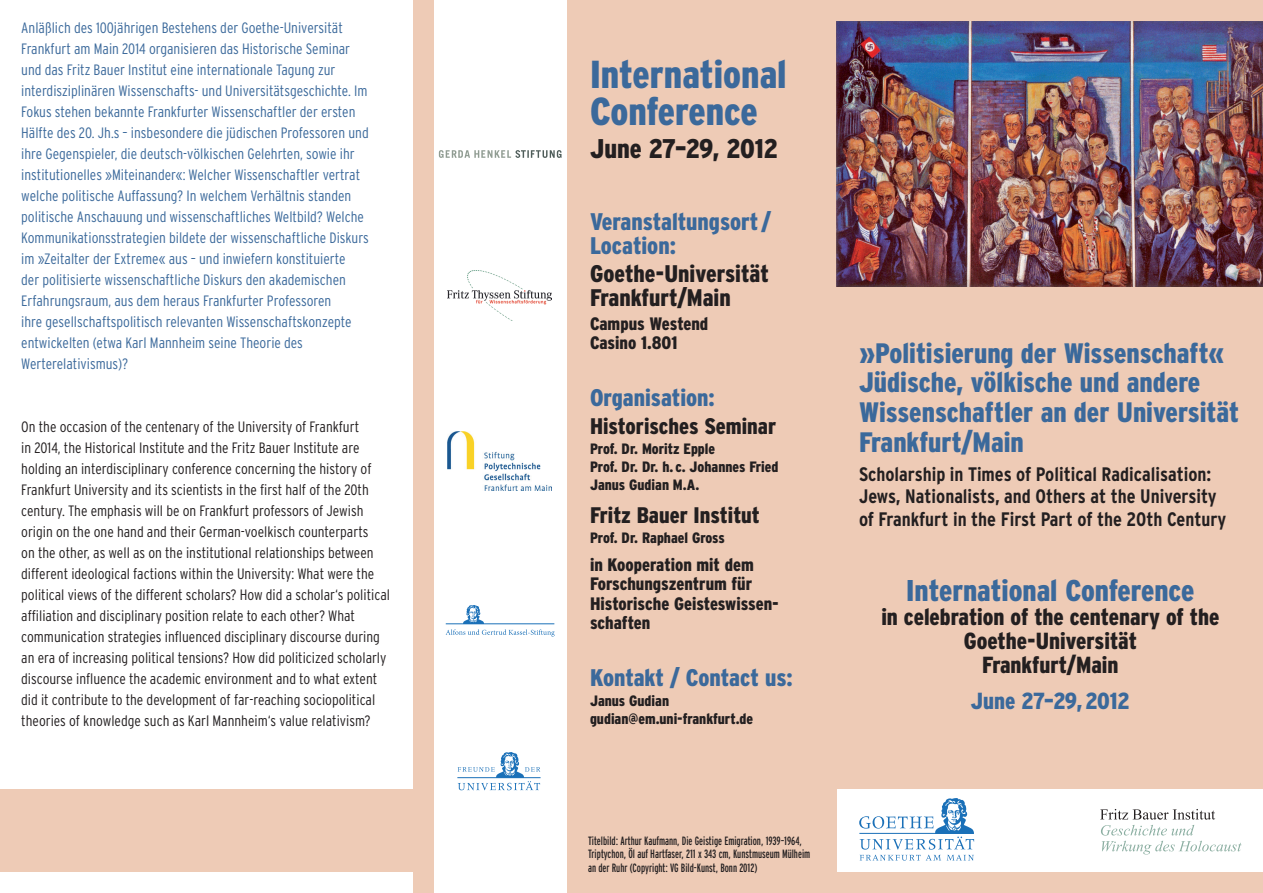
<style>
.page{position:relative;width:1263px;height:893px;background:#fff}
.page>*{position:absolute;margin:0;border:0;box-sizing:border-box;transform-origin:0 0}
.t1{font:900 condensed 39px/37.5px "Interstate";color:#3b699b}
.t2{font:900 condensed 30px "Interstate";color:#3b699b}
.t3{font:900 condensed 28.05px/29.5px "Interstate";color:#3b699b}
.t4{font:900 condensed 27px "Interstate";color:#231f20}
.t5{font:900 condensed 24px/24px "Interstate";color:#3b699b}
.t6{font:900 condensed 24px/24px "Interstate";color:#231f20}
.t7{font:900 condensed 23.25px/23.7px "Interstate";color:#231f20;text-align:center}
.t8{font:900 condensed 23.25px "Interstate";color:#3b699b}
.t9{font:900 condensed 22.5px "Interstate";color:#231f20}
.t10{font:700 condensed 19.5px/22.5px "Interstate";color:#231f20}
.t11{font:900 condensed 18px/19.5px "Interstate";color:#231f20}
.t12{font:300 condensed 15px/21px "Interstate";color:#3b699b}
.t13{font:300 condensed 15px/21px "Interstate";color:#231f20}
.t14{font:900 condensed 15px/18px "Interstate";color:#231f20}
.t15{font:extra-condensed 12px/13.5px "Interstate";color:#231f20}
</style>
<div class="page">
<div style="left:413px;top:0;width:850px;height:893px;background:#eecbb6"></div>
<div style="left:838px;top:789px;width:425px;height:83px;background:#fff"></div>
<div style="left:434px;top:0;width:133px;height:893px;background:#fff"></div>
<div style="left:0;top:789px;width:417px;height:83px;background:#eecbb6"></div>
<img style="left:836px;top:21px;width:427px;height:265px">
<img style="left:447px;top:270px;width:105px;height:51px">
<img style="left:448px;top:432px;width:103px;height:58px">
<svg style="left:458px;top:781px;width:82px;height:9px"></svg>
<svg style="left:457px;top:767px;width:83px;height:5px"></svg>
<hr style="left:457px;top:777px;width:83px;height:1px;background:#1a70b8">
<img style="left:496px;top:753px;width:27px;height:24px">
<svg style="left:439px;top:150px;width:122px;height:8px"></svg>
<img style="left:463px;top:605px;width:20px;height:18px">
<svg style="left:446px;top:629px;width:109px;height:8px"></svg>
<hr style="left:446px;top:623px;width:108px;height:1px;background:#1a70b8">
<hr style="left:859px;top:833px;width:115px;height:1px;background:#1a70b8">
<img style="left:935px;top:798px;width:39px;height:35px">
<svg style="left:859px;top:816px;width:74px;height:13px"></svg>
<svg style="left:859px;top:836px;width:115px;height:25px"></svg>
<img style="left:1100px;top:818px;width:142px;height:36px">
<img style="left:1100px;top:809px;width:115px;height:10px">
<img style="left:1101px;top:825px;width:93px;height:10px">
<img style="left:1122px;top:841px;width:80px;height:10px">
<p class="t12" style="left:21px;top:17px;width:349px">Anläßlich des 100jährigen Bestehens der Goethe-Universität Frankfurt am Main 2014 organisieren das Historische Seminar und das Fritz Bauer Institut eine internationale Tagung zur interdisziplinären Wissenschafts- und Universitätsgeschichte. Im Fokus stehen bekannte Frankfurter Wissenschaftler der ersten Hälfte des 20. Jh.s – insbesondere die jüdischen Professoren und ihre Gegenspieler, die deutsch-völkischen Gelehrten, sowie ihr institutionelles »Miteinander«: Welcher Wissenschaftler vertrat welche politische Auffassung? In welchem Verhältnis standen politische Anschauung und wissenschaftliches Weltbild? Welche Kommunikationsstrategien bildete der wissenschaftliche Diskurs im »Zeitalter der Extreme« aus – und inwiefern konstituierte<br>der politisierte wissenschaftliche Diskurs den akademischen Erfahrungsraum, aus dem heraus Frankfurter Professoren<br>ihre gesellschaftspolitisch relevanten Wissenschaftskonzepte entwickelten (etwa Karl Mannheim seine Theorie des Werterelativismus)?</p>
<p class="t13" style="left:21px;top:416px;width:370px">On the occasion of the centenary of the University of Frankfurt<br>in 2014, the Historical Institute and the Fritz Bauer Institute are holding an interdisciplinary conference concerning the history of Frankfurt University and its scientists in the first half of the 20th century. The emphasis will be on Frankfurt professors of Jewish origin on the one hand and their German-voelkisch counterparts<br>on the other, as well as on the institutional relationships between different ideological factions within the University: What were the political views of the different scholars? How did a scholar‘s political affiliation and disciplinary position relate to each other? What communication strategies influenced disciplinary discourse during an era of increasing political tensions? How did politicized scholarly discourse influence the academic environment and to what extent did it contribute to the development of far-reaching sociopolitical theories of knowledge such as Karl Mannheim‘s value relativism?</p>
<h1 class="t1" style="left:590px;top:55px;width:198px">International<br>Conference</h1>
<h3 class="t4" style="left:590px;top:133px;width:190px">June 27–29, 2012</h3>
<h3 class="t5" style="left:590px;top:209px;width:182px">Veranstaltungsort/<br>Location:</h3>
<h3 class="t6" style="left:590px;top:261px;width:180px">Goethe-Universität<br>Frankfurt/Main</h3>
<p class="t11" style="left:590px;top:314px;width:120px">Campus Westend<br>Casino 1.801</p>
<h3 class="t5" style="left:590px;top:385px;width:126px">Organisation:</h3>
<h3 class="t9" style="left:590px;top:414px;width:188px">Historisches Seminar</h3>
<p class="t14" style="left:590px;top:440px;width:190px">Prof. Dr. Moritz Epple<br>Prof. Dr. Dr. h. c. Johannes Fried<br>Janus Gudian M.A.</p>
<h3 class="t9" style="left:590px;top:502px;width:171px">Fritz Bauer Institut</h3>
<p class="t14" style="left:590px;top:528px;width:136px">Prof. Dr. Raphael Gross</p>
<p class="t11" style="left:590px;top:555px;width:190px">in Kooperation mit dem<br>Forschungszentrum für<br>Historische Geisteswissen&shy;schaften</p>
<h3 class="t5" style="left:590px;top:665px;width:204px">Kontakt / Contact us:</h3>
<p class="t14" style="left:590px;top:692px;width:165px">Janus Gudian gudian@em.uni-frankfurt.de</p>
<p class="t15" style="left:588px;top:834px;width:224px">Titelbild: Arthur Kaufmann, Die Geistige Emigration, 1939–1964,<br>Triptychon, Öl auf Hartfaser, 211 x 343 cm, Kunstmuseum Mülheim an der Ruhr (Copyright: VG Bild-Kunst, Bonn 2012)</p>
<h3 class="t3" style="left:859px;top:338px;width:382px">»Politisierung der Wissenschaft«<br>Jüdische, völkische und andere<br>Wissenschaftler an der Universität<br>Frankfurt/Main</h3>
<h3 class="t10" style="left:859px;top:463px;width:369px">Scholarship in Times of Political Radicalisation:<br>Jews, Nationalists, and Others at the University of Frankfurt in the First Part of the 20th Century</h3>
<h2 class="t2" style="left:906px;top:574px;width:290px">International Conference</h2>
<h3 class="t7" style="left:881px;top:605px;width:340px">in celebration of the centenary of the<br>Goethe-Universität<br>Frankfurt/Main</h3>
<h3 class="t8" style="left:971px;top:688px;width:160px">June 27–29,2012</h3>
</div>
